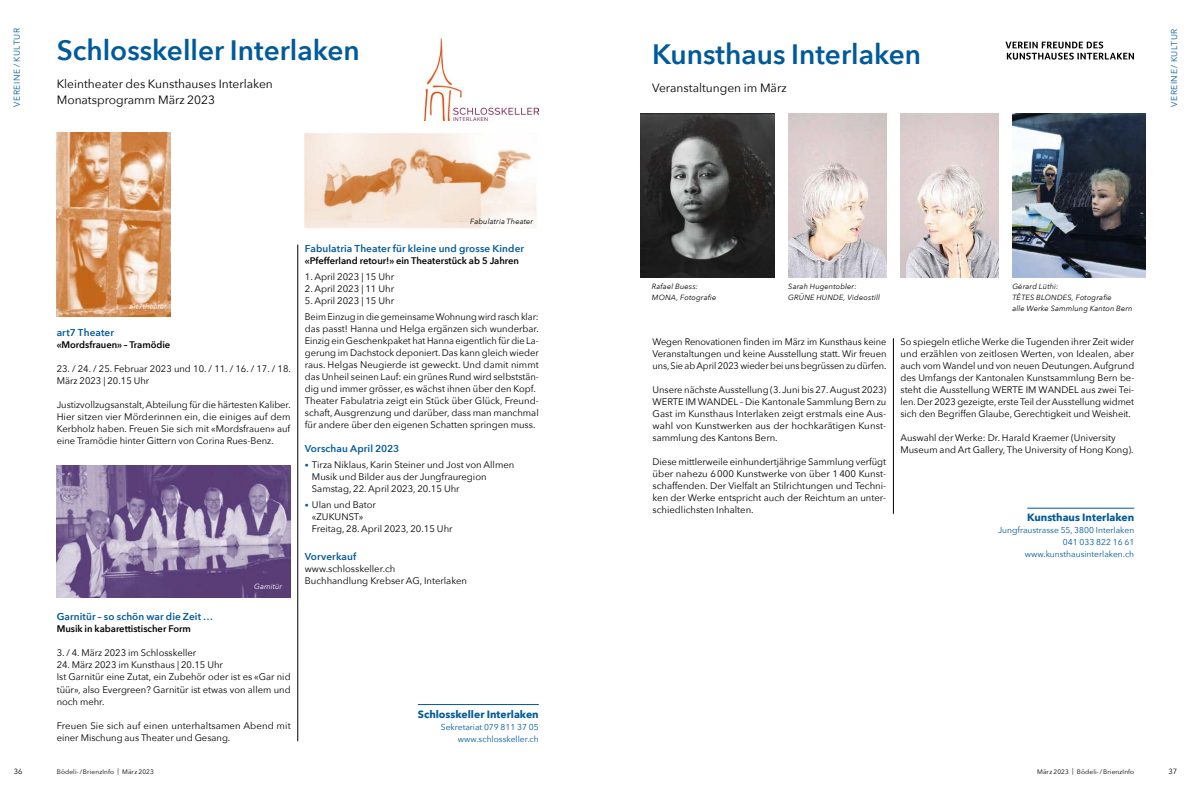
<style>
.page{position:relative;width:1191px;height:794px;background:#fff}
.page>*{position:absolute;margin:0;border:0;box-sizing:border-box;transform-origin:0 0}
.t1{font:600 28px "Avenir Next";color:#005a9a}
.t2{font:12px/16px "Avenir Next";color:#000}
.t3{font:700 10.5px "Avenir Next";color:#005a9a}
.t4{font:600 10px "Avenir Next";letter-spacing:.01em;color:#005a9a}
.t5{font:9.5px/12px "Avenir Next";color:#000}
.t6{font:600 9.5px "Avenir Next";color:#000}
.t7{font:8.5px/12px "Avenir Next";color:#005a9a;text-align:right}
.t8{font:8.5px "Avenir Next";letter-spacing:.07em;color:#005a9a}
.t9{font:italic 7.5px/11px "Avenir Next";letter-spacing:.015em;color:#000}
.t10{font:italic 7.5px "Avenir Next";color:#fff}
.t11{font:7.5px "Avenir Next";color:#000}
.t12{font:6.5px "Avenir Next";letter-spacing:.02em;color:#000}
.s1{font-size:8px;color:#005a9a}
</style>
<div class="page">
<hr style="left:297px;top:244px;width:1px;height:497px;background:#000">
<img style="left:425px;top:38px;width:114px;height:82px">
<hr style="left:418px;top:704px;width:121px;height:1px;background:#005a9a">
<img style="left:57px;top:132px;width:113px;height:185px">
<img style="left:57px;top:465px;width:234px;height:132px">
<img style="left:305px;top:133px;width:232px;height:96px">
<hr style="left:893px;top:338px;width:1px;height:176px;background:#000">
<hr style="left:1027px;top:508px;width:107px;height:1px;background:#005a9a">
<svg style="left:1005px;top:42px;width:129px;height:18px"></svg>
<img style="left:641px;top:113px;width:133px;height:164px">
<img style="left:788px;top:113px;width:98px;height:164px">
<img style="left:900px;top:113px;width:98px;height:164px">
<img style="left:1012px;top:113px;width:133px;height:164px">
<p class="t8" style="left:10px;top:107px;width:80px;rotate:-90deg">VEREINE / KULTUR</p>
<h1 class="t1" style="left:57px;top:27px;width:305px">Schlosskeller Interlaken</h1>
<p class="t2" style="left:57px;top:76px;width:218px">Kleintheater des Kunsthauses Interlaken<br>Monatsprogramm März 2023</p>
<p class="t10" style="left:130px;top:300px;width:39px">art7theater</p>
<p class="t4" style="left:57px;top:324px;width:59px">art7 Theater</p>
<p class="t6" style="left:57px;top:336px;width:115px">«Mordsfrauen» – Tramödie</p>
<p class="t5" style="left:57px;top:362px;width:236px">23. / 24. / 25. Februar 2023 und 10. / 11. / 16. / 17. / 18.<br>März 2023 | 20.15 Uhr</p>
<p class="t5" style="left:57px;top:398px;width:236px;text-align:justify">Justizvollzugsanstalt, Abteilung für die härtesten Kaliber.<br>Hier sitzen vier Mörderinnen ein, die einiges auf dem Kerbholz haben. Freuen Sie sich mit «Mordsfrauen» auf eine Tramödie hinter Gittern von Corina Rues-Benz.</p>
<p class="t10" style="left:254px;top:580px;width:29px">Garnitür</p>
<p class="t4" style="left:57px;top:608px;width:158px">Garnitür – so schön war die Zeit …</p>
<p class="t6" style="left:57px;top:621px;width:136px">Musik in kabarettistischer Form</p>
<p class="t5" style="left:57px;top:646px;width:141px">3. / 4. März 2023 im Schlosskeller</p>
<p class="t5" style="left:57px;top:659px;width:235px">24. März 2023 im Kunsthaus | 20.15 Uhr<br>Ist Garnitür eine Zutat, ein Zubehör oder ist es «Gar nid tüür», also Evergreen? Garnitür ist etwas von allem und noch mehr.</p>
<p class="t5" style="left:57px;top:719px;width:235px">Freuen Sie sich auf einen unterhaltsamen Abend mit einer Mischung aus Theater und Gesang.</p>
<p class="t9" style="left:470px;top:215px;width:64px">Fabulatria Theater</p>
<p class="t4" style="left:305px;top:240px;width:221px">Fabulatria Theater für kleine und grosse Kinder</p>
<p class="t6" style="left:305px;top:252px;width:216px">«Pfefferland retour!» ein Theaterstück ab 5 Jahren</p>
<p class="t5" style="left:305px;top:270px;width:91px">1. April 2023 | 15 Uhr</p>
<p class="t5" style="left:305px;top:282px;width:91px">2. April 2023 | 11 Uhr</p>
<p class="t5" style="left:305px;top:292px;width:235px;line-height:16px">5. April 2023 | 15 Uhr<br>Beim Einzug in die gemeinsame Wohnung wird rasch klar:</p>
<p class="t5" style="left:305px;top:322px;width:236px">das passt! Hanna und Helga ergänzen sich wunderbar.<br>Einzig ein Geschenkpaket hat Hanna eigentlich für die La&shy;gerung im Dachstock deponiert. Das kann gleich wieder raus. Helgas Neugierde ist geweckt. Und damit nimmt das Unheil seinen Lauf: ein grünes Rund wird selbststän&shy;dig und immer grösser, es wächst ihnen über den Kopf.<br>Theater Fabulatria zeigt ein Stück über Glück, Freund&shy;schaft, Ausgrenzung und darüber, dass man manchmal für andere über den eigenen Schatten springen muss.</p>
<p class="t4" style="left:305px;top:440px;width:96px">Vorschau April 2023</p>
<p class="t5" style="left:312px;top:458px;width:204px;text-indent:-7px"><span class="s1">•</span> Tirza Niklaus, Karin Steiner und Jost von Allmen<br>Musik und Bilder aus der Jungfrauregion<br>Samstag, 22. April 2023, 20.15 Uhr</p>
<p class="t5" style="left:312px;top:498px;width:142px;text-indent:-7px"><span class="s1">•</span> Ulan und Bator<br>«ZUKUNST»<br>Freitag, 28. April 2023, 20.15 Uhr</p>
<p class="t4" style="left:305px;top:548px;width:53px">Vorverkauf</p>
<p class="t5" style="left:305px;top:562px;width:164px">www.schlosskeller.ch<br>Buchhandlung Krebser AG, Interlaken</p>
<p class="t3" style="left:418px;top:705px;width:122px">Schlosskeller Interlaken</p>
<p class="t7" style="left:441px;top:720px;width:99px">Sekretariat 079 811 37 05 www.schlosskeller.ch</p>
<p class="t11" style="left:14px;top:764px;width:10px">36</p>
<p class="t12" style="left:57px;top:766px;width:99px">Bödeli-/BrienzInfo | März 2023</p>
<h1 class="t1" style="left:652px;top:31px;width:271px">Kunsthaus Interlaken</h1>
<p class="t2" style="left:652px;top:80px;width:136px">Veranstaltungen im März</p>
<p class="t8" style="left:1167px;top:107px;width:80px;rotate:-90deg">VEREINE / KULTUR</p>
<p class="t9" style="left:652px;top:280px;width:66px">Rafael Buess:<br>MONA, Fotografie</p>
<p class="t9" style="left:788px;top:280px;width:93px">Sarah Hugentobler:<br>GRÜNE HUNDE, Videostill</p>
<p class="t9" style="left:1012px;top:280px;width:122px">Gérard Lüthi:<br>TÊTES BLONDES, Fotografie<br>alle Werke Sammlung Kanton Bern</p>
<p class="t5" style="left:652px;top:335px;width:235px;text-align:justify">Wegen Renovationen finden im März im Kunsthaus keine Veranstaltungen und keine Ausstellung statt. Wir freuen uns, Sie ab April 2023 wieder bei uns begrüssen zu dürfen.</p>
<p class="t5" style="left:652px;top:383px;width:235px;text-align:justify">Unsere nächste Ausstellung (3. Juni bis 27. August 2023)<br>WERTE IM WANDEL – Die Kantonale Sammlung Bern zu Gast im Kunsthaus Interlaken zeigt erstmals eine Aus&shy;wahl von Kunstwerken aus der hochkarätigen Kunst&shy;sammlung des Kantons Bern.</p>
<p class="t5" style="left:652px;top:455px;width:235px;text-align:justify">Diese mittlerweile einhundertjährige Sammlung verfügt über nahezu 6000 Kunstwerke von über 1400 Kunst&shy;schaffenden. Der Vielfalt an Stilrichtungen und Techni&shy;ken der Werke entspricht auch der Reichtum an unter&shy;schiedlichsten Inhalten.</p>
<p class="t5" style="left:900px;top:335px;width:235px;text-align:justify">So spiegeln etliche Werke die Tugenden ihrer Zeit wider und erzählen von zeitlosen Werten, von Idealen, aber auch vom Wandel und von neuen Deutungen. Aufgrund des Umfangs der Kantonalen Kunstsammlung Bern be&shy;steht die Ausstellung WERTE IM WANDEL aus zwei Tei&shy;len. Der 2023 gezeigte, erste Teil der Ausstellung widmet sich den Begriffen Glaube, Gerechtigkeit und Weisheit.</p>
<p class="t5" style="left:900px;top:431px;width:234px">Auswahl der Werke: Dr. Harald Kraemer (University<br>Museum and Art Gallery, The University of Hong Kong).</p>
<p class="t3" style="left:1027px;top:508px;width:108px">Kunsthaus Interlaken</p>
<p class="t7" style="left:998px;top:524px;width:138px">Jungfraustrasse 55, 3800 Interlaken<br>041 033 822 16 61 www.kunsthausinterlaken.ch</p>
<p class="t12" style="left:1037px;top:766px;width:99px">März 2023 | Bödeli-/BrienzInfo</p>
<p class="t11" style="left:1168px;top:764px;width:10px">37</p>
</div>
